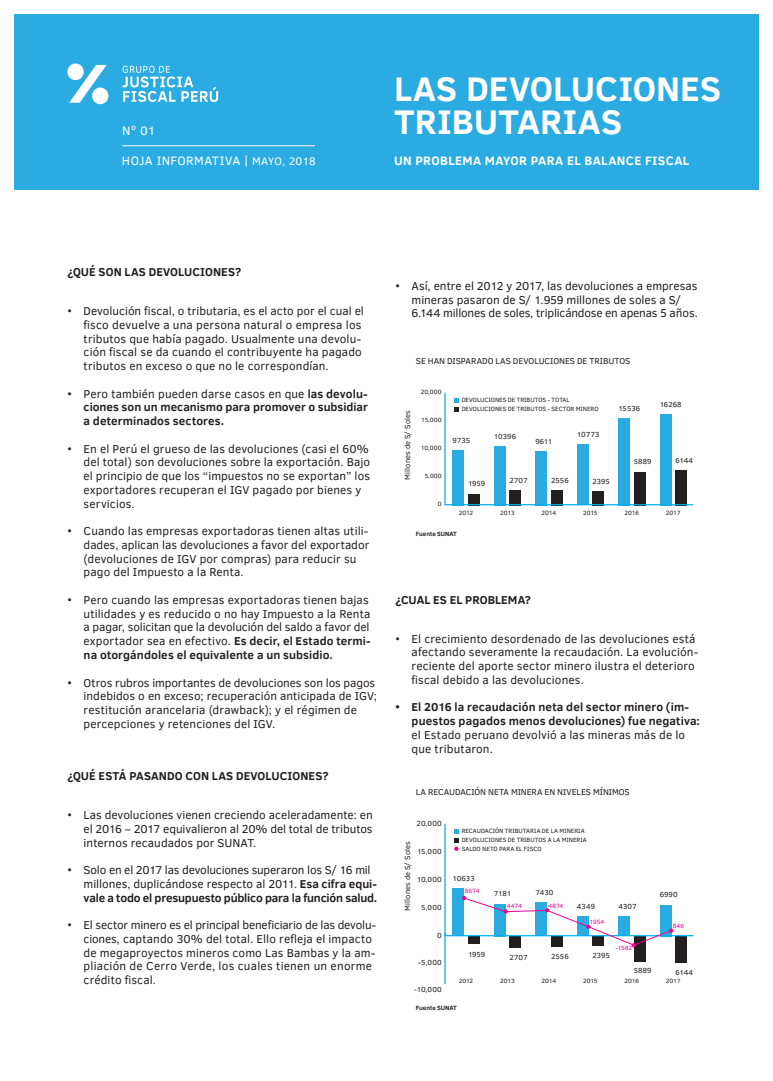
<style>
.page{position:relative;width:773px;height:1081px;background:#fff}
.page>*{position:absolute;margin:0;border:0;box-sizing:border-box;transform-origin:0 0}
.t1{font:700 35px/33.8px "Clear Sans";letter-spacing:.005em;color:#fff}
.t2{font:700 12.5px "Clear Sans";letter-spacing:.03em;color:#fff}
.t3{font:12.5px "Clear Sans";letter-spacing:.025em;color:#fff}
.t4{font:11.75px/13.8px "Clear Sans";letter-spacing:.005em;color:#231f20}
.t5{font:700 11.75px/13.8px "Clear Sans";letter-spacing:.01em;color:#231f20;text-align:justify}
.t6{font:11.75px/13.8px "Clear Sans";letter-spacing:-.015em;color:#231f20}
.t7{font:8.75px "Clear Sans";letter-spacing:-.005em;color:#231f20}
.t8{font:7.5px "Clear Sans";letter-spacing:.01em;color:#231f20}
.t9{font:6.25px/8.8px "Clear Sans";color:#231f20}
.t10{font:6.25px "Clear Sans";letter-spacing:.005em;color:#ed028c}
.t11{font:700 6.25px "Clear Sans";color:#231f20}
.s1{font-family:"Atlas Grotesk"}
.s2{font-size:11.25px}
.s3{font-weight:400}
.s4{font-weight:700}
</style>
<div class="page">
<div style="left:14px;top:14px;width:744px;height:176px;background:#2aabe1"></div>
<svg style="left:122px;top:66px;width:96px;height:36px"></svg>
<svg style="left:67px;top:63px;width:42px;height:42px"></svg>
<hr style="left:122px;top:145px;width:193px;height:1px;background:#fff">
<svg style="left:444px;top:392px;width:250px;height:114px"></svg>
<div style="left:633px;top:936px;width:12px;height:25px;background:#231f20"></div>
<div style="left:675px;top:936px;width:11px;height:26px;background:#231f20"></div>
<svg style="left:444px;top:823px;width:250px;height:124px"></svg>
<hr style="left:444px;top:933px;width:1px;height:51px;background:#00aeef">
<p class="t3" style="left:122px;top:122px;width:35px">Nº 01</p>
<h1 class="t1" style="left:394px;top:70px;width:328px">LAS DEVOLUCIONES<br>TRIBUTARIAS</h1>
<p class="t3" style="left:122px;top:153px;width:195px">HOJA INFORMATIVA <span class="s1">|</span> <span class="s2">MAYO, 2018</span></p>
<p class="t2" style="left:394px;top:152px;width:297px">UN PROBLEMA MAYOR PARA EL BALANCE FISCAL</p>
<p class="t5" style="left:67px;top:265px;width:175px">¿QUÉ SON LAS DEVOLUCIONES?</p>
<p class="t4" style="left:84px;top:304px;width:282px;text-indent:-16px">• Devolución fiscal, o tributaria, es el acto por el cual el fisco devuelve a una persona natural o empresa los tributos que había pagado. Usualmente una devolu&shy;ción fiscal se da cuando el contribuyente ha pagado tributos en exceso o que no le correspondían.</p>
<p class="t5" style="left:84px;top:386px;width:286px;text-indent:-16px"><span class="s3">• Pero también pueden darse casos en que</span> las devolu&shy;ciones son un mecanismo para promover o subsidiar a determinados sectores.</p>
<p class="t4" style="left:84px;top:442px;width:288px;text-indent:-16px">• En el Perú el grueso de las devoluciones (casi el 60% del total) son devoluciones sobre la exportación. Bajo el principio de que los “impuestos no se exportan” los exportadores recuperan el IGV pagado por bienes y servicios.</p>
<p class="t4" style="left:84px;top:524px;width:287px;text-indent:-16px">• Cuando las empresas exportadoras tienen altas utili&shy;dades, aplican las devoluciones a favor del exportador (devoluciones de IGV por compras) para reducir su pago del Impuesto a la Renta.</p>
<p class="t4" style="left:84px;top:593px;width:288px;text-indent:-16px">• Pero cuando las empresas exportadoras tienen bajas utilidades y es reducido o no hay Impuesto a la Renta a pagar, solicitan que la devolución del saldo a favor del exportador sea en efectivo. <span class="s4">Es decir, el Estado termi&shy;na otorgándoles el equivalente a un subsidio.</span></p>
<p class="t4" style="left:84px;top:675px;width:295px;text-indent:-16px">• Otros rubros importantes de devoluciones son los pagos indebidos o en exceso; recuperación anticipada de IGV; restitución arancelaria (drawback); y el régimen de percepciones y retenciones del IGV.</p>
<p class="t5" style="left:67px;top:769px;width:263px">¿QUÉ ESTÁ PASANDO CON LAS DEVOLUCIONES?</p>
<p class="t4" style="left:84px;top:808px;width:290px;text-align:justify;text-indent:-16px">• Las devoluciones vienen creciendo aceleradamente: en el 2016 – 2017 equivalieron al 20% del total de tributos internos recaudados por SUNAT.</p>
<p class="t6" style="left:84px;top:863px;width:295px;text-indent:-16px">• Solo en el 2017 las devoluciones superaron los S/ 16 mil millones, duplicándose respecto al 2011. <span class="s4">Esa cifra equi&shy;vale a todo el presupuesto público para la función salud.</span></p>
<p class="t4" style="left:84px;top:918px;width:294px;text-indent:-16px">• El sector minero es el principal beneficiario de las devolu&shy;ciones, captando 30% del total. Ello refleja el impacto de megaproyectos mineros como Las Bambas y la am&shy;pliación de Cerro Verde, los cuales tienen un enorme crédito fiscal.</p>
<p class="t4" style="left:411px;top:279px;width:288px;text-indent:-16px">• Así, entre el 2012 y 2017, las devoluciones a empresas mineras pasaron de S/ 1.959 millones de soles a S/<br>6.144 millones de soles, triplicándose en apenas 5 años.</p>
<p class="t7" style="left:416px;top:355px;width:216px">SE HAN DISPARADO LAS DEVOLUCIONES DE TRIBUTOS</p>
<p class="t8" style="left:402px;top:479px;width:71px;rotate:-90deg">Millones de S/ Soles</p>
<p class="t9" style="left:421px;top:388px;width:22px">20,000</p>
<p class="t9" style="left:421px;top:416px;width:22px">15,000</p>
<p class="t9" style="left:421px;top:443px;width:22px">10,000</p>
<p class="t9" style="left:424px;top:471px;width:19px">5,000</p>
<p class="t9" style="left:438px;top:499px;width:5px">0</p>
<p class="t9" style="left:461px;top:396px;width:138px">DEVOLUCIONES DE TRIBUTOS - TOTAL<br>DEVOLUCIONES DE TRIBUTOS - SECTOR MINERO</p>
<p class="t8" style="left:452px;top:435px;width:19px">9735</p>
<p class="t8" style="left:494px;top:431px;width:24px">10396</p>
<p class="t8" style="left:535px;top:436px;width:19px">9611</p>
<p class="t8" style="left:576px;top:430px;width:24px">10773</p>
<p class="t8" style="left:468px;top:479px;width:19px">1959</p>
<p class="t8" style="left:509px;top:475px;width:20px">2707</p>
<p class="t8" style="left:551px;top:475px;width:19px">2556</p>
<p class="t8" style="left:592px;top:476px;width:19px">2395</p>
<p class="t8" style="left:618px;top:403px;width:23px">15536</p>
<p class="t8" style="left:659px;top:399px;width:23px">16268</p>
<p class="t8" style="left:633px;top:457px;width:19px">5889</p>
<p class="t8" style="left:675px;top:455px;width:19px">6144</p>
<p class="t9" style="left:458px;top:509px;width:16px">2012</p>
<p class="t9" style="left:500px;top:509px;width:16px">2013</p>
<p class="t9" style="left:541px;top:509px;width:16px">2014</p>
<p class="t9" style="left:583px;top:509px;width:16px">2015</p>
<p class="t9" style="left:624px;top:509px;width:16px">2016</p>
<p class="t9" style="left:665px;top:509px;width:16px">2017</p>
<p class="t11" style="left:416px;top:529px;width:42px">Fuente SUNAT</p>
<p class="t5" style="left:395px;top:592px;width:137px">¿CUAL ES EL PROBLEMA?</p>
<p class="t4" style="left:411px;top:631px;width:288px;text-indent:-16px">• El crecimiento desordenado de las devoluciones está afectando severamente la recaudación. La evolución&shy;reciente del aporte sector minero ilustra el deterioro fiscal debido a las devoluciones.</p>
<p class="t5" style="left:411px;top:700px;width:290px;text-indent:-16px">• El 2016 la recaudación neta del sector minero (im&shy;puestos pagados menos devoluciones) fue negativa:</p>
<p class="t4" style="left:411px;top:728px;width:275px">el Estado peruano devolvió a las mineras más de lo que tributaron.</p>
<p class="t7" style="left:416px;top:786px;width:215px">LA RECAUDACIÓN NETA MINERA EN NIVELES MÍNIMOS</p>
<p class="t8" style="left:416px;top:819px;width:27px">20,000</p>
<p class="t8" style="left:402px;top:910px;width:71px;rotate:-90deg">Millones de S/ Soles</p>
<p class="t8" style="left:417px;top:846px;width:26px">15,000</p>
<p class="t8" style="left:416px;top:874px;width:27px">10,000</p>
<p class="t8" style="left:421px;top:902px;width:22px">5,000</p>
<p class="t8" style="left:437px;top:930px;width:6px">0</p>
<p class="t9" style="left:461px;top:827px;width:127px">RECAUDACIÓN TRIBUTARIA DE LA MINERIA<br>DEVOLUCIONES DE TRIBUTOS A LA MINERIA<br>SALDO NETO PARA EL FISCO</p>
<p class="t8" style="left:452px;top:873px;width:24px">10633</p>
<p class="t10" style="left:464px;top:887px;width:16px">8674</p>
<p class="t8" style="left:494px;top:889px;width:19px">7181</p>
<p class="t8" style="left:535px;top:888px;width:19px">7430</p>
<p class="t10" style="left:507px;top:902px;width:17px">4474</p>
<p class="t10" style="left:548px;top:901px;width:17px">4874</p>
<p class="t8" style="left:576px;top:901px;width:20px">4349</p>
<p class="t8" style="left:618px;top:901px;width:20px">4307</p>
<p class="t10" style="left:589px;top:918px;width:16px">1954</p>
<p class="t8" style="left:659px;top:890px;width:20px">6990</p>
<p class="t10" style="left:672px;top:922px;width:13px">846</p>
<p class="t8" style="left:418px;top:957px;width:25px">-5,000</p>
<p class="t8" style="left:414px;top:985px;width:29px">-10,000</p>
<p class="t8" style="left:468px;top:949px;width:19px">1959</p>
<p class="t10" style="left:615px;top:943px;width:18px">-1582</p>
<p class="t8" style="left:509px;top:952px;width:20px">2707</p>
<p class="t8" style="left:551px;top:951px;width:19px">2556</p>
<p class="t8" style="left:592px;top:950px;width:19px">2395</p>
<p class="t8" style="left:633px;top:965px;width:19px">5889</p>
<p class="t8" style="left:675px;top:967px;width:19px">6144</p>
<p class="t9" style="left:458px;top:976px;width:16px">2012</p>
<p class="t9" style="left:500px;top:976px;width:16px">2013</p>
<p class="t9" style="left:541px;top:976px;width:16px">2014</p>
<p class="t9" style="left:583px;top:976px;width:16px">2015</p>
<p class="t9" style="left:624px;top:976px;width:16px">2016</p>
<p class="t9" style="left:665px;top:976px;width:16px">2017</p>
<p class="t11" style="left:416px;top:1003px;width:42px">Fuente SUNAT</p>
</div>
